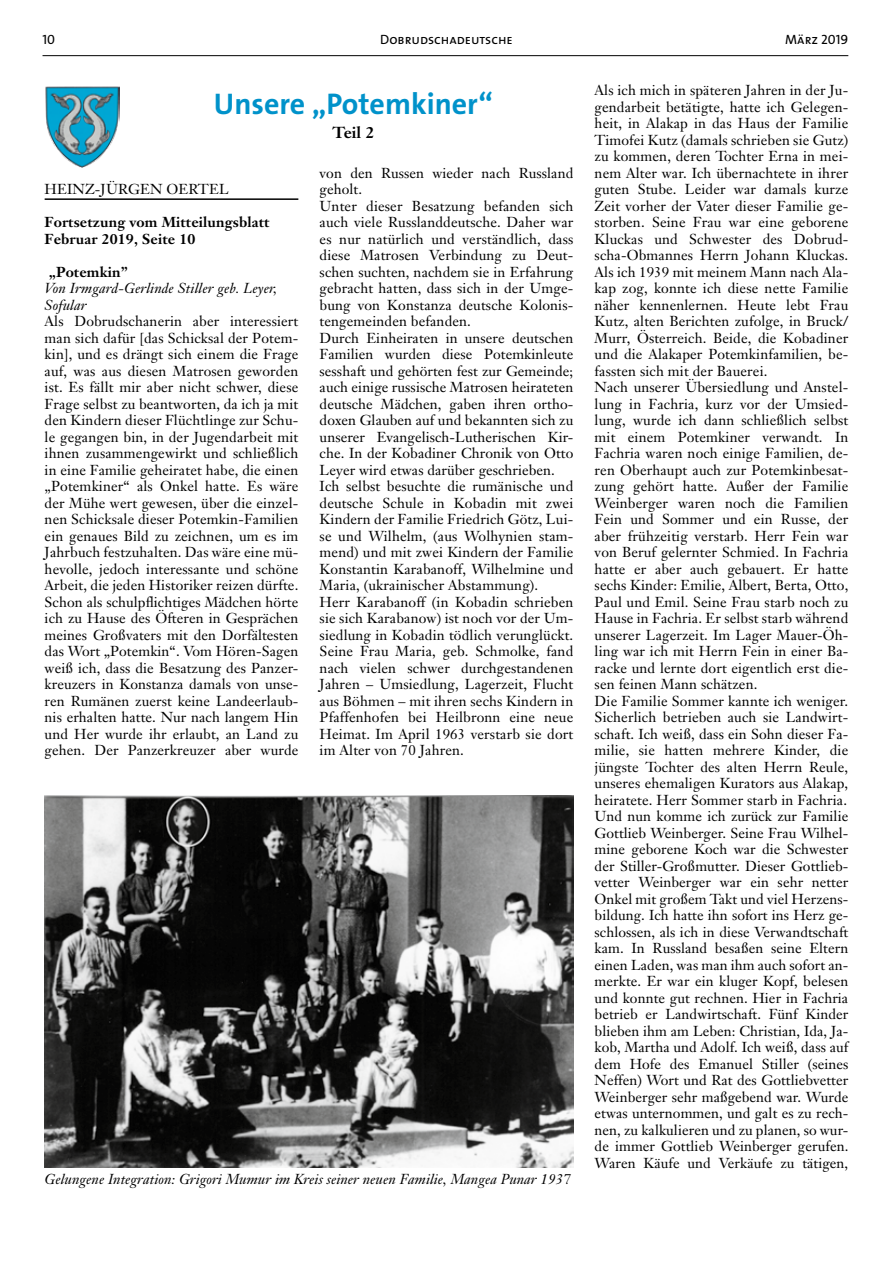
<style>
.page{position:relative;width:893px;height:1263px;background:#fff}
.page>*{position:absolute;margin:0;border:0;box-sizing:border-box;transform-origin:0 0}
.t1{font:700 30px "The Sans B7";color:#0092ca}
.t2{font:700 15.75px "Janson Text";color:#000}
.t3{font:14.25px/16.5px "Janson Text";letter-spacing:.01em;color:#000}
.t4{font:italic 14.25px/16.5px "Janson Text";letter-spacing:.005em;color:#000}
.t5{font:700 14.25px/16.5px "Janson Text";letter-spacing:.01em;color:#000}
.t6{font:13.5px "The Sans Caps";color:#000}
</style>
<div class="page">
<hr style="left:43px;top:55px;width:805px;height:1px;background:#000">
<img style="left:45px;top:796px;width:528px;height:372px">
<hr style="left:45px;top:198px;width:253px;height:2px;background:#000">
<img style="left:45px;top:86px;width:74px;height:81px">
<p class="t6" style="left:43px;top:28px;width:14px">10</p>
<p class="t6" style="left:785px;top:28px;width:65px">März 2019</p>
<p class="t6" style="left:380px;top:28px;width:134px">Dobrudschadeutsche</p>
<h1 class="t1" style="left:214px;top:88px;width:281px">Unsere „Potemkiner“</h1>
<p class="t2" style="left:332px;top:122px;width:43px">Teil 2</p>
<p class="t3" style="left:320px;top:164px;width:255px">von den Russen wieder nach Russland geholt.<br>Unter dieser Besatzung befanden sich auch viele Russlanddeutsche. Daher war es nur natürlich und verständlich, dass diese Matrosen Verbindung zu Deut&shy;schen suchten, nachdem sie in Erfahrung gebracht hatten, dass sich in der Umge&shy;bung von Konstanza deutsche Kolonis&shy;tengemeinden befanden.<br>Durch Einheiraten in unsere deutschen Familien wurden diese Potemkinleute sesshaft und gehörten fest zur Gemeinde; auch einige russische Matrosen heirateten deutsche Mädchen, gaben ihren ortho&shy;doxen Glauben auf und bekannten sich zu unserer Evangelisch-Lutherischen Kir&shy;che. In der Kobadiner Chronik von Otto Leyer wird etwas darüber geschrieben.<br>Ich selbst besuchte die rumänische und deutsche Schule in Kobadin mit zwei Kindern der Familie Friedrich Götz, Lui&shy;se und Wilhelm, (aus Wolhynien stam&shy;mend) und mit zwei Kindern der Familie Konstantin Karabanoff, Wilhelmine und Maria, (ukrainischer Abstammung).<br>Herr Karabanoff (in Kobadin schrieben sie sich Karabanow) ist noch vor der Um&shy;siedlung in Kobadin tödlich verunglückt.<br>Seine Frau Maria, geb. Schmolke, fand nach vielen schwer durchgestandenen Jahren – Umsiedlung, Lagerzeit, Flucht aus Böhmen – mit ihren sechs Kindern in Pfaffenhofen bei Heilbronn eine neue Heimat. Im April 1963 verstarb sie dort im Alter von 70 Jahren.</p>
<p class="t3" style="left:45px;top:181px;width:23px">Heinz</p>
<p class="t3" style="left:95px;top:181px;width:24px">-Jürgen</p>
<p class="t3" style="left:167px;top:181px;width:23px">Oertel</p>
<p class="t5" style="left:45px;top:214px;width:226px">Fortsetzung vom Mitteilungsblatt<br>Februar 2019, Seite 10</p>
<p class="t5" style="left:49px;top:263px;width:81px">„Potemkin”</p>
<p class="t4" style="left:45px;top:280px;width:234px">Von Irmgard-Gerlinde Stiller geb. Leyer,<br>Sofular</p>
<p class="t3" style="left:45px;top:313px;width:255px;text-align:justify">Als Dobrudschanerin aber interessiert man sich dafür [das Schicksal der Potem&shy;kin], und es drängt sich einem die Frage auf, was aus diesen Matrosen geworden ist. Es fällt mir aber nicht schwer, diese Frage selbst zu beantworten, da ich ja mit den Kindern dieser Flüchtlinge zur Schu&shy;le gegangen bin, in der Jugendarbeit mit ihnen zusammengewirkt und schließlich in eine Familie geheiratet habe, die einen „Potemkiner“ als Onkel hatte. Es wäre der Mühe wert gewesen, über die einzel&shy;nen Schicksale dieser Potemkin-Familien ein genaues Bild zu zeichnen, um es im Jahrbuch festzuhalten. Das wäre eine mü&shy;hevolle, jedoch interessante und schöne Arbeit, die jeden Historiker reizen dürfte.<br>Schon als schulpflichtiges Mädchen hörte ich zu Hause des Öfteren in Gesprächen meines Großvaters mit den Dorfältesten das Wort „Potemkin“. Vom Hören-Sagen weiß ich, dass die Besatzung des Panzer&shy;kreuzers in Konstanza damals von unse&shy;ren Rumänen zuerst keine Landeerlaub&shy;nis erhalten hatte. Nur nach langem Hin und Her wurde ihr erlaubt, an Land zu gehen. Der Panzerkreuzer aber wurde</p>
<p class="t4" style="left:45px;top:1171px;width:527px">Gelungene Integration: Grigori Mumur im Kreis seiner neuen Familie, Mangea Punar 1937</p>
<p class="t3" style="left:595px;top:82px;width:255px">Als ich mich in späteren Jahren in der Ju&shy;gendarbeit betätigte, hatte ich Gelegen&shy;heit, in Alakap in das Haus der Familie Timofei Kutz (damals schrieben sie Gutz) zu kommen, deren Tochter Erna in mei&shy;nem Alter war. Ich übernachtete in ihrer guten Stube. Leider war damals kurze Zeit vorher der Vater dieser Familie ge&shy;storben. Seine Frau war eine geborene Kluckas und Schwester des Dobrud&shy;scha-Obmannes Herrn Johann Kluckas.<br>Als ich 1939 mit meinem Mann nach Ala&shy;kap zog, konnte ich diese nette Familie näher kennenlernen. Heute lebt Frau Kutz, alten Berichten zufolge, in Bruck/ Murr, Österreich. Beide, die Kobadiner und die Alakaper Potemkinfamilien, be&shy;fassten sich mit der Bauerei.<br>Nach unserer Übersiedlung und Anstel&shy;lung in Fachria, kurz vor der Umsied&shy;lung, wurde ich dann schließlich selbst mit einem Potemkiner verwandt. In Fachria waren noch einige Familien, de&shy;ren Oberhaupt auch zur Potemkinbesat&shy;zung gehört hatte. Außer der Familie Weinberger waren noch die Familien Fein und Sommer und ein Russe, der aber frühzeitig verstarb. Herr Fein war von Beruf gelernter Schmied. In Fachria hatte er aber auch gebauert. Er hatte sechs Kinder: Emilie, Albert, Berta, Otto, Paul und Emil. Seine Frau starb noch zu Hause in Fachria. Er selbst starb während unserer Lagerzeit. Im Lager Mauer-Öh&shy;ling war ich mit Herrn Fein in einer Ba&shy;racke und lernte dort eigentlich erst die&shy;sen feinen Mann schätzen.<br>Die Familie Sommer kannte ich weniger.<br>Sicherlich betrieben auch sie Landwirt&shy;schaft. Ich weiß, dass ein Sohn dieser Fa&shy;milie, sie hatten mehrere Kinder, die jüngste Tochter des alten Herrn Reule, unseres ehemaligen Kurators aus Alakap, heiratete. Herr Sommer starb in Fachria.<br>Und nun komme ich zurück zur Familie Gottlieb Weinberger. Seine Frau Wilhel&shy;mine geborene Koch war die Schwester der Stiller-Großmutter. Dieser Gottlieb&shy;vetter Weinberger war ein sehr netter Onkel mit großem Takt und viel Herzens&shy;bildung. Ich hatte ihn sofort ins Herz ge&shy;schlossen, als ich in diese Verwandtschaft kam. In Russland besaßen seine Eltern einen Laden, was man ihm auch sofort an&shy;merkte. Er war ein kluger Kopf, belesen und konnte gut rechnen. Hier in Fachria betrieb er Landwirtschaft. Fünf Kinder blieben ihm am Leben: Christian, Ida, Ja&shy;kob, Martha und Adolf. Ich weiß, dass auf dem Hofe des Emanuel Stiller (seines Neffen) Wort und Rat des Gottliebvetter Weinberger sehr maßgebend war. Wurde etwas unternommen, und galt es zu rech&shy;nen, zu kalkulieren und zu planen, so wur&shy;de immer Gottlieb Weinberger gerufen.<br>Waren Käufe und Verkäufe zu tätigen,</p>
</div>
